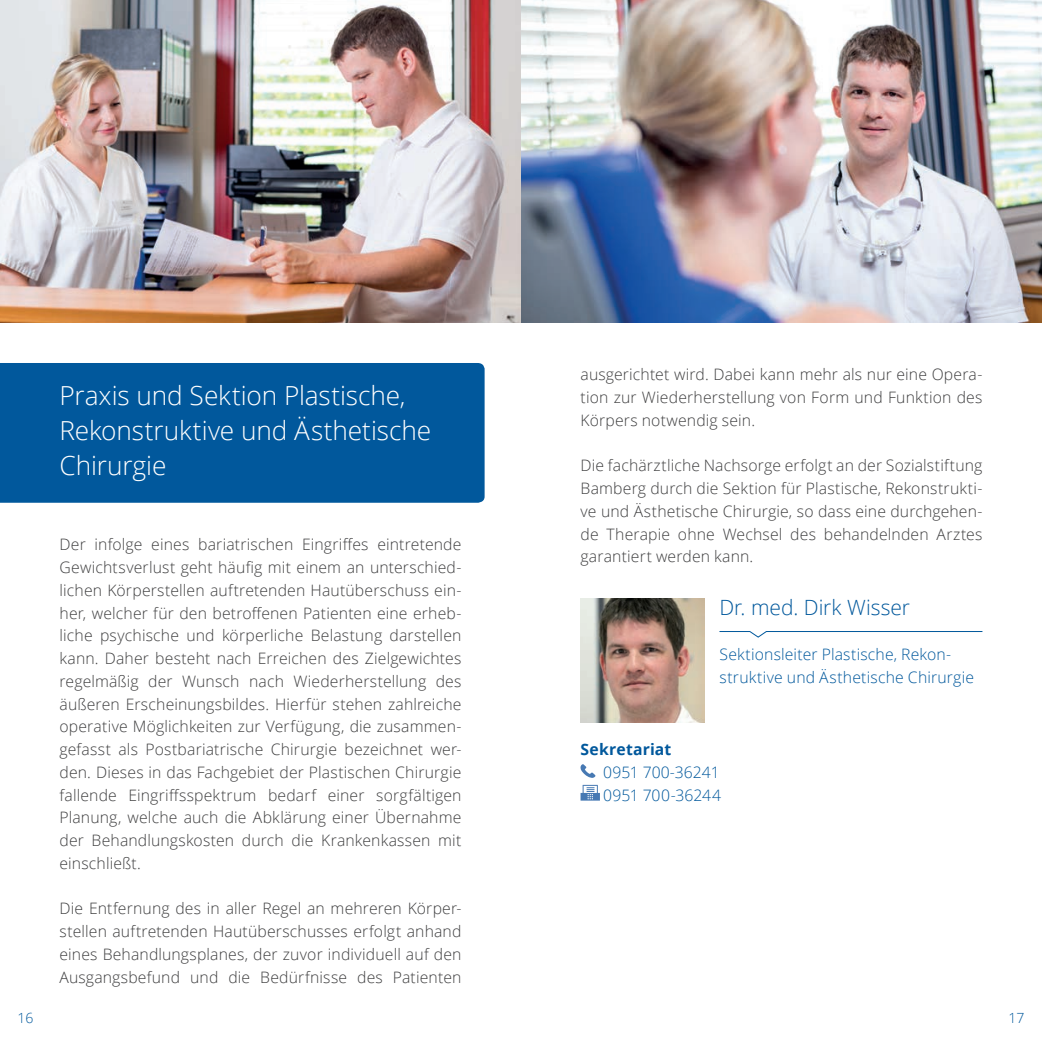
<style>
.page{position:relative;width:1042px;height:1042px;background:#fff}
.page>*{position:absolute;margin:0;border:0;box-sizing:border-box;transform-origin:0 0}
.t1{font:300 26.25px/35px "Open Sans";letter-spacing:-.005em;color:#fff}
.t2{font:300 21px "Open Sans";color:#01589c}
.t3{font:300 15.75px/22.8px "Open Sans";letter-spacing:.01em;color:#3e3e3f;text-align:justify}
.t4{font:300 15.75px/22.8px "Open Sans";letter-spacing:.01em;color:#01589c}
.t5{font:700 15.75px "Open Sans";letter-spacing:.01em;color:#01589c}
.t6{font:300 14px "Open Sans";color:#01589c}
</style>
<div class="page">
<img style="left:0;top:0;width:1042px;height:323px">
<div style="left:0;top:363px;width:484px;height:140px;background:#01589c"></div>
<svg style="left:719px;top:631px;width:264px;height:7px"></svg>
<svg style="left:580px;top:764px;width:15px;height:14px"></svg>
<svg style="left:580px;top:785px;width:20px;height:15px"></svg>
<img style="left:580px;top:598px;width:124px;height:124px">
<h1 class="t1" style="left:60px;top:377px;width:373px">Praxis und Sektion Plastische,<br>Rekonstruktive und Ästhetische<br>Chirurgie</h1>
<p class="t3" style="left:60px;top:533px;width:403px">Der infolge eines bariatrischen Eingriffes eintretende Gewichtsverlust geht häufig mit einem an unterschied&shy;lichen Körperstellen auftretenden Hautüberschuss ein&shy;her, welcher für den betroffenen Patienten eine erheb&shy;liche psychische und körperliche Belastung darstellen kann. Daher besteht nach Erreichen des Zielgewichtes regelmäßig der Wunsch nach Wiederherstellung des äußeren Erscheinungsbildes. Hierfür stehen zahlreiche operative Möglichkeiten zur Verfügung, die zusammen&shy;gefasst als Postbariatrische Chirurgie bezeichnet wer&shy;den. Dieses in das Fachgebiet der Plastischen Chirurgie fallende Eingriffsspektrum bedarf einer sorgfältigen Planung, welche auch die Abklärung einer Übernahme der Behandlungskosten durch die Krankenkassen mit einschließt.</p>
<p class="t3" style="left:60px;top:897px;width:403px">Die Entfernung des in aller Regel an mehreren Körper&shy;stellen auftretenden Hautüberschusses erfolgt anhand eines Behandlungsplanes, der zuvor individuell auf den Ausgangsbefund und die Bedürfnisse des Patienten</p>
<p class="t3" style="left:580px;top:363px;width:403px">ausgerichtet wird. Dabei kann mehr als nur eine Opera&shy;tion zur Wiederherstellung von Form und Funktion des Körpers notwendig sein.</p>
<p class="t3" style="left:580px;top:454px;width:403px">Die fachärztliche Nachsorge erfolgt an der Sozialstiftung Bamberg durch die Sektion für Plastische, Rekonstrukti&shy;ve und Ästhetische Chirurgie, so dass eine durchgehen&shy;de Therapie ohne Wechsel des behandelnden Arztes garantiert werden kann.</p>
<h2 class="t2" style="left:719px;top:593px;width:192px">Dr. med. Dirk Wisser</h2>
<p class="t4" style="left:719px;top:643px;width:256px">Sektionsleiter Plastische, Rekon&shy;struktive und Ästhetische Chirurgie</p>
<p class="t5" style="left:580px;top:738px;width:92px">Sekretariat</p>
<p class="t4" style="left:603px;top:760px;width:119px">0951 700-36241<br>0951 700-36244</p>
<p class="t6" style="left:18px;top:1008px;width:17px">16</p>
<p class="t6" style="left:1008px;top:1008px;width:17px">17</p>
</div>
